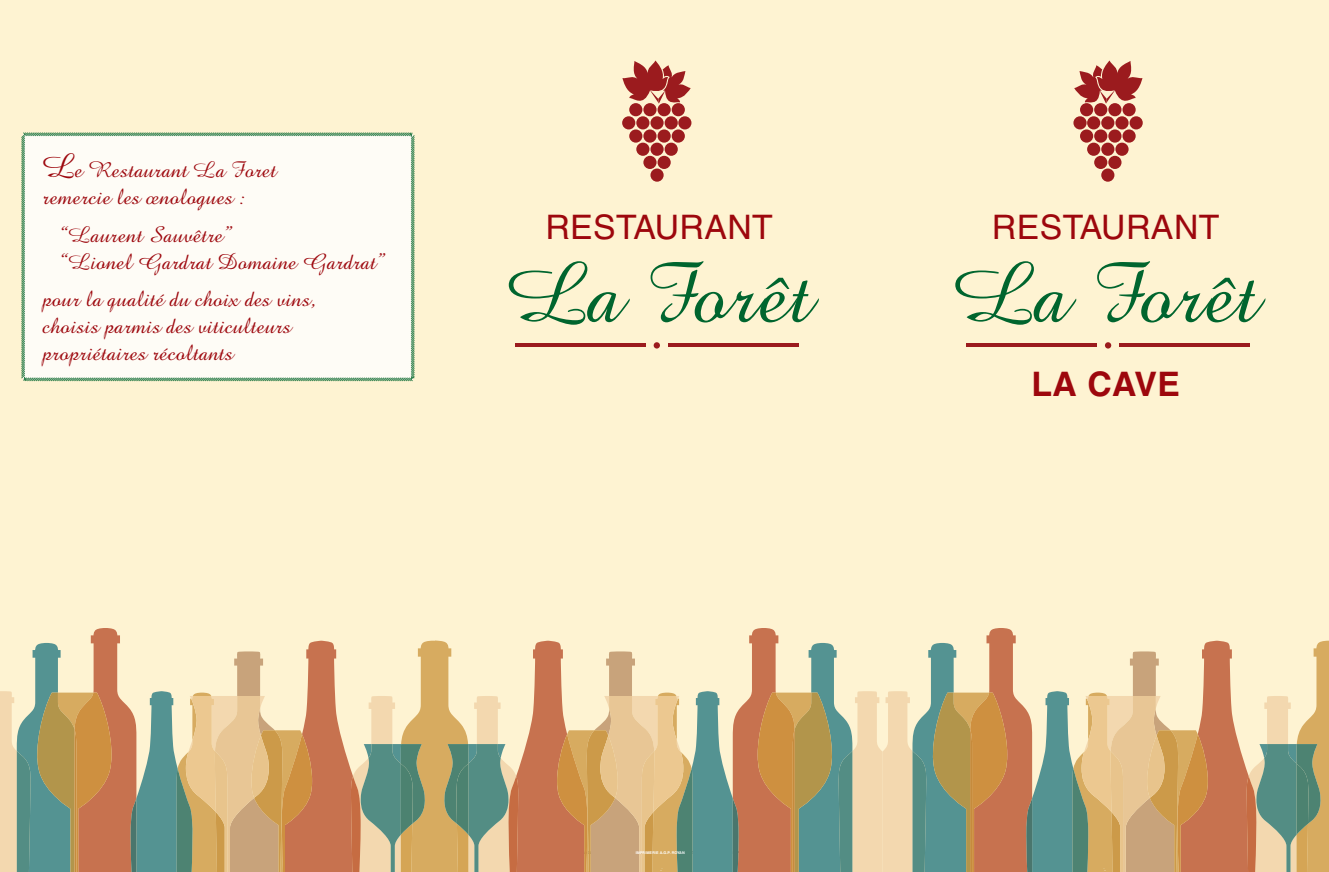
<style>
.page{position:relative;width:1329px;height:872px;background:#fef3d2}
.page>*{position:absolute;margin:0;border:0;box-sizing:border-box;transform-origin:0 0}
.t1{font:85.05px "Amazone BT";letter-spacing:.01em;color:#00652e}
.t2{font:33.83px "Helvetica";letter-spacing:.015em;color:#9d070d}
.t3{font:700 33.83px "Helvetica";letter-spacing:.015em;color:#9d070d}
.t4{font:22.5px/27px "Amazone BT";letter-spacing:.01em;color:#9d070d}
.t5{font:700 3.75px "Helvetica";letter-spacing:.015em;color:#fff}
.s1{font-size:33.75px}
</style>
<div class="page">
<div style="left:21px;top:132px;width:394px;height:250px;background:#fefcf6"></div>
<svg style="left:1074px;top:60px;width:68px;height:48px"></svg>
<div style="left:1080px;top:103px;width:13px;height:13px;background:#9b1b1e;border-radius:50%"></div>
<div style="left:1094px;top:103px;width:13px;height:13px;background:#9b1b1e;border-radius:50%"></div>
<div style="left:1108px;top:103px;width:13px;height:13px;background:#9b1b1e;border-radius:50%"></div>
<div style="left:1122px;top:103px;width:13px;height:13px;background:#9b1b1e;border-radius:50%"></div>
<div style="left:1080px;top:129px;width:13px;height:14px;background:#9b1b1e;border-radius:50%"></div>
<div style="left:1094px;top:129px;width:13px;height:14px;background:#9b1b1e;border-radius:50%"></div>
<div style="left:1108px;top:129px;width:13px;height:14px;background:#9b1b1e;border-radius:50%"></div>
<div style="left:1094px;top:156px;width:13px;height:13px;background:#9b1b1e;border-radius:50%"></div>
<div style="left:1108px;top:156px;width:13px;height:13px;background:#9b1b1e;border-radius:50%"></div>
<div style="left:1122px;top:129px;width:13px;height:14px;background:#9b1b1e;border-radius:50%"></div>
<div style="left:1087px;top:116px;width:13px;height:13px;background:#9b1b1e;border-radius:50%"></div>
<div style="left:1073px;top:116px;width:13px;height:13px;background:#9b1b1e;border-radius:50%"></div>
<div style="left:1101px;top:116px;width:13px;height:13px;background:#9b1b1e;border-radius:50%"></div>
<div style="left:1115px;top:116px;width:13px;height:13px;background:#9b1b1e;border-radius:50%"></div>
<div style="left:1087px;top:143px;width:13px;height:13px;background:#9b1b1e;border-radius:50%"></div>
<div style="left:1101px;top:143px;width:13px;height:13px;background:#9b1b1e;border-radius:50%"></div>
<div style="left:1101px;top:168px;width:13px;height:14px;background:#9b1b1e;border-radius:50%"></div>
<div style="left:1115px;top:143px;width:13px;height:13px;background:#9b1b1e;border-radius:50%"></div>
<div style="left:1129px;top:116px;width:14px;height:13px;background:#9b1b1e;border-radius:50%"></div>
<hr style="left:966px;top:343px;width:131px;height:4px;background:#9b1b1e">
<hr style="left:1119px;top:343px;width:131px;height:4px;background:#9b1b1e">
<svg style="left:1105px;top:342px;width:6px;height:6px"></svg>
<svg style="left:622px;top:60px;width:69px;height:48px"></svg>
<div style="left:672px;top:103px;width:13px;height:13px;background:#9b1b1e;border-radius:50%"></div>
<div style="left:657px;top:103px;width:14px;height:13px;background:#9b1b1e;border-radius:50%"></div>
<div style="left:643px;top:103px;width:13px;height:13px;background:#9b1b1e;border-radius:50%"></div>
<div style="left:629px;top:103px;width:13px;height:13px;background:#9b1b1e;border-radius:50%"></div>
<div style="left:672px;top:129px;width:13px;height:14px;background:#9b1b1e;border-radius:50%"></div>
<div style="left:657px;top:129px;width:14px;height:14px;background:#9b1b1e;border-radius:50%"></div>
<div style="left:643px;top:129px;width:13px;height:14px;background:#9b1b1e;border-radius:50%"></div>
<div style="left:657px;top:156px;width:14px;height:13px;background:#9b1b1e;border-radius:50%"></div>
<div style="left:643px;top:156px;width:13px;height:13px;background:#9b1b1e;border-radius:50%"></div>
<div style="left:629px;top:129px;width:13px;height:14px;background:#9b1b1e;border-radius:50%"></div>
<div style="left:664px;top:116px;width:14px;height:13px;background:#9b1b1e;border-radius:50%"></div>
<div style="left:678px;top:116px;width:13px;height:13px;background:#9b1b1e;border-radius:50%"></div>
<div style="left:650px;top:116px;width:14px;height:13px;background:#9b1b1e;border-radius:50%"></div>
<div style="left:636px;top:116px;width:13px;height:13px;background:#9b1b1e;border-radius:50%"></div>
<div style="left:664px;top:143px;width:14px;height:13px;background:#9b1b1e;border-radius:50%"></div>
<div style="left:650px;top:143px;width:14px;height:13px;background:#9b1b1e;border-radius:50%"></div>
<div style="left:650px;top:168px;width:14px;height:14px;background:#9b1b1e;border-radius:50%"></div>
<div style="left:636px;top:143px;width:13px;height:13px;background:#9b1b1e;border-radius:50%"></div>
<div style="left:622px;top:116px;width:13px;height:13px;background:#9b1b1e;border-radius:50%"></div>
<hr style="left:668px;top:343px;width:131px;height:4px;background:#9b1b1e">
<hr style="left:515px;top:343px;width:130px;height:4px;background:#9b1b1e">
<svg style="left:654px;top:342px;width:6px;height:6px"></svg>
<svg style="left:0;top:628px;width:1329px;height:244px"></svg>
<p class="t4" style="left:43px;top:157px;width:235px"><span class="s1">L</span>e Restaurant La Foret remercie les œnologues :</p>
<p class="t4" style="left:60px;top:221px;width:327px">“Laurent Sauvêtre”<br>“Lionel Gardrat Domaine Gardrat”</p>
<p class="t4" style="left:43px;top:286px;width:275px">pour la qualité du choix des vins, choisis parmis des viticulteurs propriétaires récoltants</p>
<h2 class="t2" style="left:545px;top:207px;width:229px">RESTAURANT</h2>
<h1 class="t1" style="left:506px;top:245px;width:307px">La Forêt</h1>
<h2 class="t2" style="left:992px;top:207px;width:229px">RESTAURANT</h2>
<h1 class="t1" style="left:953px;top:245px;width:307px">La Forêt</h1>
<h2 class="t3" style="left:1031px;top:364px;width:150px">LA CAVE</h2>
<p class="t5" style="left:636px;top:850px;width:50px">IMPRIMERIE A.G.P. ROYAN</p>
</div>
